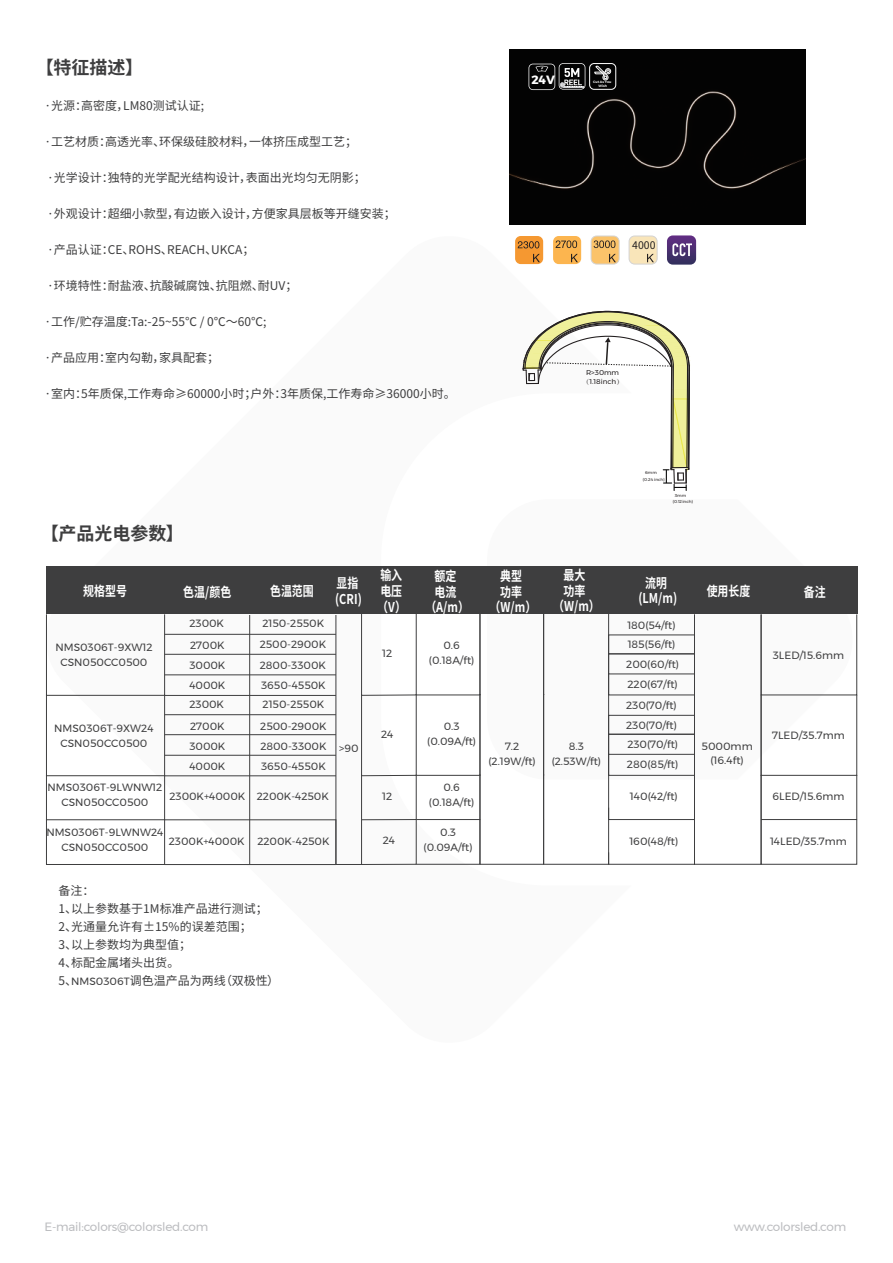
<style>
.page{position:relative;width:893px;height:1263px;background:#fff}
.page>*{position:absolute;margin:0;border:0;box-sizing:border-box;transform-origin:0 0}
.t1{font:700 18px "Source Han Sans CN";color:#3e3e3f}
.t2{font:700 13.5px/15.8px "Source Han Sans CN";color:#fff;text-align:center;scale:.81 1}
.t3{font:12px/18px "Source Han Sans CN";color:#3e3e3f}
.t4{font:12px "Montserrat";letter-spacing:-.02em;color:#bcbdc0}
.t5{font:700 12px "Montserrat";color:#fff}
.t6{font:10.5px/15px "Montserrat";color:#3e3e3f;text-align:center}
.t7{font:10.5px "Source Han Sans CN";color:#231f20}
.t8{font:6.9px/8.4px "Montserrat";color:#231f20;text-align:center}
.t9{font:4.2px/6.1px "Montserrat";color:#231f20}
.t10{font:600 3.3px "Montserrat";color:#fff}
.s1{font-family:"Adobe Song Std";font-weight:300}
.s2{font-family:"Montserrat";font-size:10.5px}
</style>
<div class="page">
<svg style="left:631px;top:566px;width:227px;height:213px"></svg>
<svg style="left:45px;top:235px;width:586px;height:631px"></svg>
<svg style="left:522px;top:310px;width:168px;height:180px"></svg>
<div style="left:509px;top:50px;width:296px;height:174px;background:#030303"></div>
<div style="left:589px;top:63px;width:27px;height:27px;border:1px solid #fff;border-radius:4px"></div>
<svg style="left:594px;top:65px;width:18px;height:16px"></svg>
<svg style="left:528px;top:63px;width:57px;height:27px"></svg>
<div style="left:553px;top:236px;width:28px;height:28px;background:#fcb54f;border-radius:6px"></div>
<svg style="left:555px;top:240px;width:22px;height:8px"></svg>
<svg style="left:571px;top:254px;width:7px;height:8px"></svg>
<div style="left:591px;top:236px;width:28px;height:28px;background:#fbc36a;border-radius:6px"></div>
<div style="left:591px;top:236px;width:28px;height:28px;border:1px solid #d4d3d2;border-radius:6px"></div>
<svg style="left:594px;top:240px;width:21px;height:8px"></svg>
<svg style="left:609px;top:254px;width:7px;height:8px"></svg>
<div style="left:515px;top:236px;width:28px;height:28px;background:#f59831;border-radius:6px"></div>
<svg style="left:533px;top:254px;width:7px;height:8px"></svg>
<svg style="left:518px;top:241px;width:21px;height:7px"></svg>
<svg style="left:667px;top:235px;width:29px;height:30px"></svg>
<div style="left:629px;top:236px;width:28px;height:28px;background:#f9e5b9;border-radius:6px"></div>
<div style="left:629px;top:236px;width:28px;height:28px;border:1px solid #d4d3d2;border-radius:6px"></div>
<svg style="left:647px;top:254px;width:7px;height:8px"></svg>
<div style="left:46px;top:567px;width:811px;height:47px;background:#3e3e3f"></div>
<div style="left:46px;top:614px;width:119px;height:82px;border:1px solid #3e3e3f"></div>
<hr style="left:165px;top:634px;width:171px;height:1px;background:#3e3e3f">
<hr style="left:165px;top:654px;width:171px;height:1px;background:#3e3e3f">
<hr style="left:165px;top:695px;width:171px;height:1px;background:#3e3e3f">
<hr style="left:165px;top:674px;width:171px;height:1px;background:#3e3e3f">
<div style="left:608px;top:653px;width:87px;height:21px;border:1px solid #3e3e3f"></div>
<div style="left:761px;top:614px;width:96px;height:81px;border:1px solid #3e3e3f"></div>
<hr style="left:761px;top:614px;width:1px;height:81px;background:#3e3e3f">
<hr style="left:694px;top:614px;width:1px;height:81px;background:#3e3e3f">
<div style="left:46px;top:694px;width:119px;height:82px;border:1px solid #3e3e3f"></div>
<hr style="left:165px;top:714px;width:171px;height:1px;background:#3e3e3f">
<hr style="left:165px;top:734px;width:171px;height:1px;background:#3e3e3f">
<hr style="left:165px;top:775px;width:171px;height:1px;background:#3e3e3f">
<hr style="left:165px;top:755px;width:171px;height:1px;background:#3e3e3f">
<hr style="left:336px;top:615px;width:1px;height:249px;background:#3e3e3f">
<div style="left:608px;top:715px;width:87px;height:20px;border:1px solid #3e3e3f"></div>
<div style="left:608px;top:734px;width:87px;height:21px;border:1px solid #3e3e3f"></div>
<div style="left:608px;top:753px;width:87px;height:23px;border:1px solid #3e3e3f"></div>
<div style="left:761px;top:694px;width:96px;height:82px;border:1px solid #3e3e3f"></div>
<hr style="left:694px;top:695px;width:1px;height:80px;background:#3e3e3f">
<hr style="left:761px;top:695px;width:1px;height:80px;background:#3e3e3f">
<div style="left:46px;top:774px;width:119px;height:46px;border:1px solid #3e3e3f"></div>
<hr style="left:165px;top:819px;width:171px;height:1px;background:#3e3e3f">
<div style="left:608px;top:807px;width:87px;height:13px;border:1px solid #3e3e3f"></div>
<div style="left:761px;top:775px;width:96px;height:45px;border:1px solid #3e3e3f"></div>
<hr style="left:694px;top:775px;width:1px;height:44px;background:#3e3e3f">
<hr style="left:761px;top:775px;width:1px;height:44px;background:#3e3e3f">
<div style="left:46px;top:819px;width:119px;height:46px;border:1px solid #3e3e3f"></div>
<hr style="left:165px;top:864px;width:171px;height:1px;background:#3e3e3f">
<div style="left:608px;top:852px;width:87px;height:13px;border:1px solid #3e3e3f"></div>
<div style="left:761px;top:819px;width:96px;height:46px;border:1px solid #3e3e3f"></div>
<div style="left:694px;top:819px;width:67px;height:46px;border:1px solid #3e3e3f"></div>
<svg style="left:361px;top:614px;width:248px;height:251px"></svg>
<hr style="left:249px;top:615px;width:1px;height:249px;background:#3e3e3f">
<h1 class="t1" style="left:36px;top:57px;width:109px">【特征描述】</h1>
<p class="t3" style="left:45px;top:97px;width:161px">·光源：高密度，LM80测试认证;</p>
<p class="t3" style="left:45px;top:133px;width:314px">·工艺材质：高透光率、环保级硅胶材料，一体挤压成型工艺；</p>
<p class="t3" style="left:47px;top:169px;width:320px">·光学设计：独特的光学配光结构设计，表面出光均匀无阴影；</p>
<p class="t3" style="left:47px;top:205px;width:350px">·外观设计：超细小款型，有边嵌入设计，方便家具层板等开缝安装；</p>
<p class="t3" style="left:47px;top:241px;width:209px">·产品认证：CE、ROHS、REACH、UKCA；</p>
<p class="t3" style="left:47px;top:277px;width:252px">·环境特性：耐盐液、抗酸碱腐蚀、抗阻燃、耐UV；</p>
<p class="t3" style="left:45px;top:313px;width:223px">·工作/贮存温度:Ta:-25~55℃ / 0℃～60℃;</p>
<p class="t3" style="left:45px;top:349px;width:176px">·产品应用：室内勾勒，家具配套；</p>
<p class="t3" style="left:45px;top:385px;width:413px">·室内：5年质保,工作寿命≥60000小时；户外：3年质保,工作寿命≥36000小时。</p>
<h1 class="t1" style="left:41px;top:524px;width:145px">【产品光电参数】</h1>
<p class="t5" style="left:531px;top:70px;width:25px">24V</p>
<p class="t10" style="left:593px;top:80px;width:20px">Cut As You</p>
<p class="t10" style="left:598px;top:83px;width:10px">Wish</p>
<p class="t7" style="left:632px;top:239px;width:25px">4000</p>
<p class="t8" style="left:582px;top:369px;width:43px">R&gt;30mm<span class="s1">（</span>1.18inch<span class="s1">）</span></p>
<p class="t9" style="left:643px;top:468px;width:23px;line-height:7.4px;text-indent:2px">6mm (0.24 inch)</p>
<p class="t9" style="left:673px;top:492px;width:22px;text-indent:2px">3mm (0.12inch)</p>
<p class="t2" style="left:83px;top:583px;width:56px">规格型号</p>
<p class="t2" style="left:183px;top:584px;width:61px">色温/颜色</p>
<p class="t2" style="left:335px;top:576px;width:34px;text-align:left">显指(CRI)</p>
<p class="t2" style="left:377px;top:568px;width:37px;text-align:left">输入电压（V）</p>
<p class="t2" style="left:425px;top:568px;width:55px">额定<br>电流（A/m）</p>
<p class="t2" style="left:490px;top:568px;width:59px">典型<br>功率（W/m）</p>
<p class="t2" style="left:553px;top:567px;width:59px">最大<br>功率（W/m）</p>
<p class="t2" style="left:638px;top:575px;width:49px">流明(LM/m)</p>
<p class="t2" style="left:707px;top:583px;width:56px">使用长度</p>
<p class="t2" style="left:804px;top:584px;width:29px">备注</p>
<p class="t6" style="left:55px;top:640px;width:98px">NMS0306T-9XW12<br>CSN050CC0500</p>
<p class="t6" style="left:382px;top:646px;width:11px">12</p>
<p class="t2" style="left:270px;top:583px;width:56px">色温范围</p>
<p class="t6" style="left:189px;top:616px;width:36px">2300K</p>
<p class="t6" style="left:189px;top:655px;width:38px;line-height:20px;text-align:left">3000K<br>4000K</p>
<p class="t6" style="left:260px;top:613px;width:68px;line-height:20.5px;text-align:left">2150-2550K<br>2500-2900K<br>2800-3300K<br>3650-4550K</p>
<p class="t6" style="left:260px;top:693px;width:68px;line-height:21.9px;text-align:left">2150-2550K<br>2500-2900K</p>
<p class="t6" style="left:260px;top:736px;width:68px;line-height:20px;text-align:left">2800-3300K<br>3650-4550K</p>
<p class="t6" style="left:257px;top:788px;width:73px">2200K-4250K</p>
<p class="t6" style="left:257px;top:833px;width:73px">2200K-4250K</p>
<p class="t6" style="left:627px;top:618px;width:50px">180(54/ft)</p>
<p class="t6" style="left:626px;top:654px;width:54px;line-height:20.1px;text-align:left">200(60/ft)<br>220(67/ft)</p>
<p class="t6" style="left:628px;top:637px;width:49px">185(56/ft)</p>
<p class="t6" style="left:429px;top:638px;width:47px">0.6 (0.18A/ft)</p>
<p class="t6" style="left:190px;top:638px;width:36px">2700K</p>
<p class="t6" style="left:773px;top:648px;width:73px">3LED/15.6mm</p>
<p class="t6" style="left:189px;top:696px;width:36px">2300K</p>
<p class="t6" style="left:189px;top:736px;width:38px;line-height:20px;text-align:left">3000K<br>4000K</p>
<p class="t6" style="left:169px;top:788px;width:77px">2300K+4000K</p>
<p class="t6" style="left:626px;top:698px;width:52px">230(70/ft)</p>
<p class="t6" style="left:627px;top:734px;width:53px;line-height:20.1px;text-align:left">230(70/ft)<br>280(85/ft)</p>
<p class="t6" style="left:630px;top:788px;width:49px">140(42/ft)</p>
<p class="t6" style="left:626px;top:717px;width:52px">230(70/ft)</p>
<p class="t6" style="left:190px;top:718px;width:36px">2700K</p>
<p class="t6" style="left:427px;top:718px;width:50px">0.3 (0.09A/ft)</p>
<p class="t6" style="left:54px;top:720px;width:101px">NMS0306T-9XW24<br>CSN050CC0500</p>
<p class="t6" style="left:48px;top:780px;width:116px">NMS0306T-9LWNW12<br>CSN050CC0500</p>
<p class="t6" style="left:772px;top:727px;width:74px">7LED/35.7mm</p>
<p class="t6" style="left:381px;top:726px;width:14px">24</p>
<p class="t6" style="left:552px;top:738px;width:51px">8.3 (2.53W/ft)</p>
<p class="t6" style="left:701px;top:738px;width:53px">5000mm (16.4ft)</p>
<p class="t6" style="left:488px;top:738px;width:49px">7.2 (2.19W/ft)</p>
<p class="t6" style="left:339px;top:741px;width:21px">&gt;90</p>
<p class="t6" style="left:429px;top:779px;width:47px">0.6 (0.18A/ft)</p>
<p class="t6" style="left:772px;top:788px;width:73px">6LED/15.6mm</p>
<p class="t6" style="left:382px;top:788px;width:11px">12</p>
<p class="t6" style="left:46px;top:825px;width:118px">NMS0306T-9LWNW24<br>CSN050CC0500</p>
<p class="t6" style="left:169px;top:833px;width:77px">2300K+4000K</p>
<p class="t6" style="left:629px;top:833px;width:50px">160(48/ft)</p>
<p class="t6" style="left:770px;top:833px;width:78px">14LED/35.7mm</p>
<p class="t6" style="left:424px;top:825px;width:50px">0.3 (0.09A/ft)</p>
<p class="t6" style="left:383px;top:832px;width:14px">24</p>
<p class="t3" style="left:59px;top:882px;width:222px">备注：<br>1、以上参数基于1M标准产品进行测试；<br>2、光通量允许有±15%的误差范围；<br>3、以上参数均为典型值；<br>4、标配金属堵头出货。<br>5、<span class="s2">NMS0306T</span>调色温产品为两线（双极性）</p>
<p class="t4" style="left:45px;top:1217px;width:165px">E-mail:colors@colorsled.com</p>
<p class="t4" style="left:734px;top:1217px;width:114px">www.colorsled.com</p>
</div>
